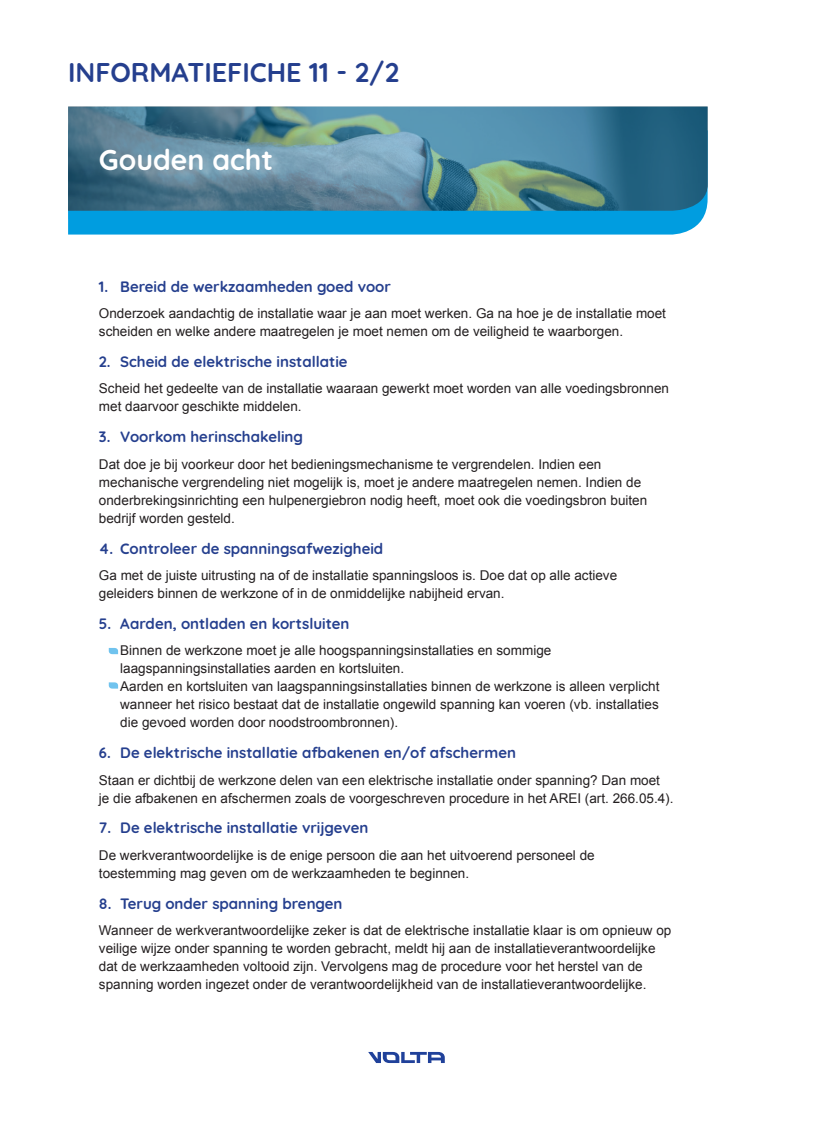
<style>
.page{position:relative;width:830px;height:1127px;background:#fff}
.page>*{position:absolute;margin:0;border:0;box-sizing:border-box;transform-origin:0 0}
.t1{font:700 28.5px "Quicksand";color:#fff}
.t2{font:700 27px "Quicksand";color:#253f8e}
.t3{font:700 15px "Quicksand";color:#253f8e}
.t4{font:13.5px/18px "Arial";color:#231f20}
</style>
<div class="page">
<svg style="left:368px;top:1052px;width:76px;height:11px"></svg>
<svg style="left:68px;top:219px;width:634px;height:16px;background:#0aa0e1"></svg>
<svg style="left:68px;top:107px;width:639px;height:112px;background:#488399"></svg>
<div style="left:100px;top:148px;width:182px;height:32px;background:#fff;opacity:.21"></div>
<svg style="left:109px;top:648px;width:9px;height:6px"></svg>
<svg style="left:109px;top:682px;width:9px;height:6px"></svg>
<h2 class="t2" style="left:68px;top:50px;width:332px">INFORMATIEFICHE 11 - 2/2</h2>
<h1 class="t1" style="left:99px;top:137px;width:176px">Gouden acht</h1>
<p class="t3" style="left:99px;top:274px;width:293px">1. Bereid de werkzaamheden goed voor</p>
<p class="t4" style="left:99px;top:305px;width:568px">Onderzoek aandachtig de installatie waar je aan moet werken. Ga na hoe je de installatie moet scheiden en welke andere maatregelen je moet nemen om de veiligheid te waarborgen.</p>
<p class="t3" style="left:99px;top:349px;width:250px">2. Scheid de elektrische installatie</p>
<p class="t4" style="left:99px;top:380px;width:571px">Scheid het gedeelte van de installatie waaraan gewerkt moet worden van alle voedingsbronnen met daarvoor geschikte middelen.</p>
<p class="t3" style="left:99px;top:424px;width:205px">3. Voorkom herinschakeling</p>
<p class="t4" style="left:99px;top:455px;width:549px">Dat doe je bij voorkeur door het bedieningsmechanisme te vergrendelen. Indien een mechanische vergrendeling niet mogelijk is, moet je andere maatregelen nemen. Indien de onderbrekingsinrichting een hulpenergiebron nodig heeft, moet ook die voedingsbron buiten bedrijf worden gesteld.</p>
<p class="t3" style="left:99px;top:536px;width:286px">4. Controleer de spanningsafwezigheid</p>
<p class="t4" style="left:99px;top:566px;width:519px">Ga met de juiste uitrusting na of de installatie spanningsloos is. Doe dat op alle actieve geleiders binnen de werkzone of in de onmiddelijke nabijheid ervan.</p>
<p class="t3" style="left:99px;top:611px;width:252px">5. Aarden, ontladen en kortsluiten</p>
<p class="t4" style="left:120px;top:642px;width:540px">Binnen de werkzone moet je alle hoogspanningsinstallaties en sommige laagspanningsinstallaties aarden en kortsluiten.<br>Aarden en kortsluiten van laagspanningsinstallaties binnen de werkzone is alleen verplicht wanneer het risico bestaat dat de installatie ongewild spanning kan voeren (vb. installaties die gevoed worden door noodstroombronnen).</p>
<p class="t3" style="left:99px;top:740px;width:418px">6. De elektrische installatie afbakenen en/of afschermen</p>
<p class="t4" style="left:99px;top:771px;width:576px">Staan er dichtbij de werkzone delen van een elektrische installatie onder spanning? Dan moet je die afbakenen en afschermen zoals de voorgeschreven procedure in het AREI (art. 266.05.4).</p>
<p class="t3" style="left:99px;top:815px;width:271px">7. De elektrische installatie vrijgeven</p>
<p class="t4" style="left:99px;top:846px;width:497px">De werkverantwoordelijke is de enige persoon die aan het uitvoerend personeel de toestemming mag geven om de werkzaamheden te beginnen.</p>
<p class="t3" style="left:99px;top:891px;width:245px">8. Terug onder spanning brengen</p>
<p class="t4" style="left:99px;top:921px;width:573px">Wanneer de werkverantwoordelijke zeker is dat de elektrische installatie klaar is om opnieuw op veilige wijze onder spanning te worden gebracht, meldt hij aan de installatieverantwoordelijke dat de werkzaamheden voltooid zijn. Vervolgens mag de procedure voor het herstel van de spanning worden ingezet onder de verantwoordelijkheid van de installatieverantwoordelijke.</p>
</div>
